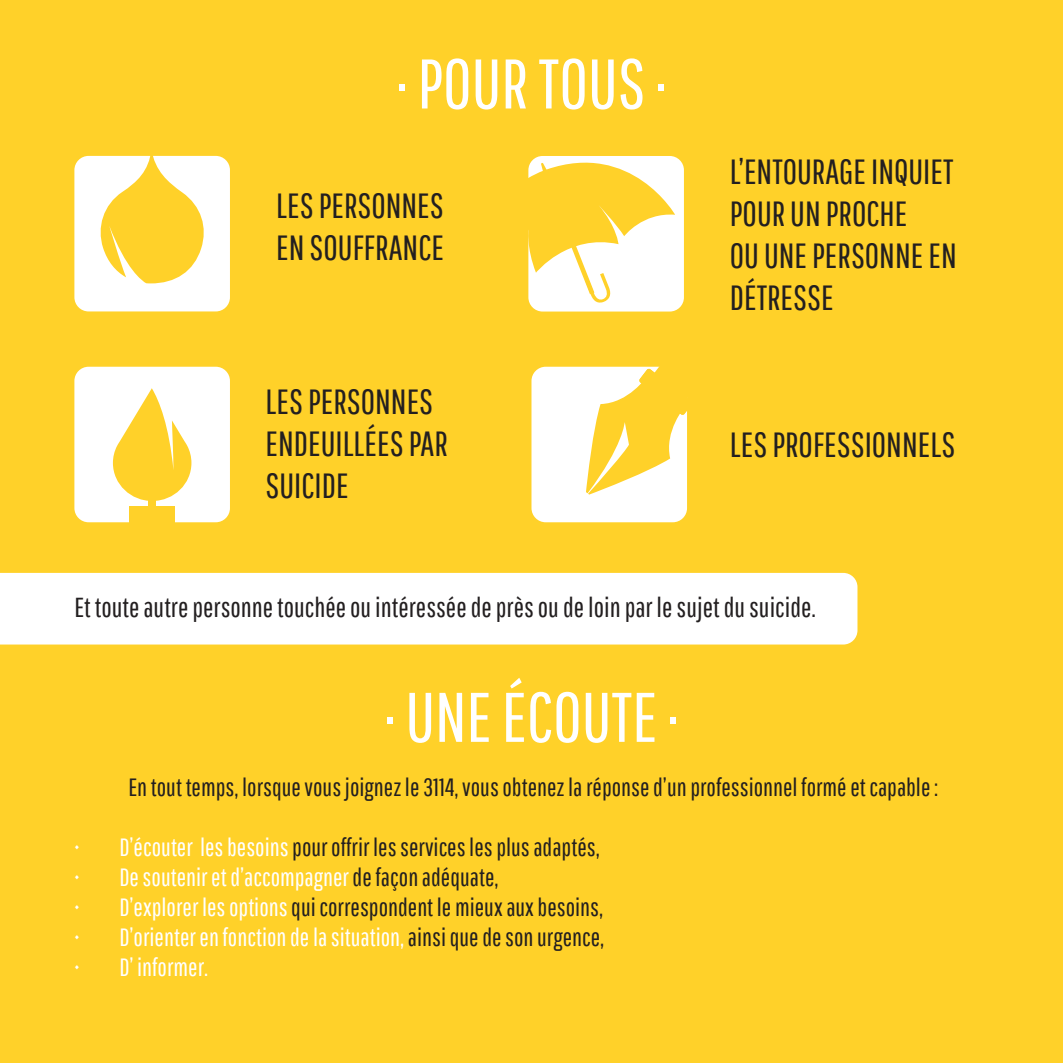
<style>
.page{position:relative;width:1063px;height:1063px;background:#ffd129}
.page>*{position:absolute;margin:0;border:0;box-sizing:border-box;transform-origin:0 0}
.t1{font:70px "Pathway Gothic One";color:#fff}
.t2{font:35px/42px "Pathway Gothic One";color:#231f20}
.t3{font:27.5px "Pathway Gothic One";color:#231f20}
.t4{font:25px "Pathway Gothic One";color:#231f20}
.t5{font:25px "Pathway Gothic One";color:#fff}
.s1{color:#fff}
.s2{color:#231f20}
</style>
<div class="page">
<div style="left:74px;top:156px;width:156px;height:155px;background:#fff;border-radius:14px"></div>
<div style="left:0;top:573px;width:857px;height:72px;background:#fff"></div>
<div style="left:528px;top:156px;width:156px;height:156px;background:#fff;border-radius:14px"></div>
<div style="left:74px;top:367px;width:156px;height:155px;background:#fff;border-radius:14px"></div>
<div style="left:531px;top:367px;width:156px;height:155px;background:#fff;border-radius:14px"></div>
<svg style="left:96px;top:155px;width:112px;height:129px"></svg>
<svg style="left:528px;top:156px;width:147px;height:148px"></svg>
<svg style="left:113px;top:388px;width:78px;height:113px"></svg>
<div style="left:129px;top:506px;width:46px;height:23px;background:#ffd129"></div>
<div style="left:148px;top:497px;width:8px;height:16px;background:#ffd129"></div>
<svg style="left:586px;top:366px;width:101px;height:129px"></svg>
<h1 class="t1" style="left:396px;top:42px;width:272px">· POUR TOUS ·</h1>
<h2 class="t2" style="left:276px;top:183px;width:169px">LES PERSONNES<br>EN SOUFFRANCE</h2>
<h2 class="t2" style="left:266px;top:380px;width:184px">LES PERSONNES<br>ENDEUILLÉES PAR<br>SUICIDE</h2>
<h2 class="t2" style="left:730px;top:149px;width:228px">L’ENTOURAGE INQUIET<br>POUR UN PROCHE<br>OU UNE PERSONNE EN<br>DÉTRESSE</h2>
<h2 class="t2" style="left:730px;top:423px;width:227px">LES PROFESSIONNELS</h2>
<p class="t3" style="left:74px;top:591px;width:743px">Et toute autre personne touchée ou intéressée de près ou de loin par le sujet du suicide.</p>
<h1 class="t1" style="left:384px;top:675px;width:296px">· UNE ÉCOUTE ·</h1>
<p class="t4" style="left:128px;top:772px;width:811px">En tout temps, lorsque vous joignez le 3114, vous obtenez la réponse d’un professionnel formé et capable :</p>
<p class="t4" style="left:74px;top:832px;width:527px"><span class="s1">• D’écouter les besoins</span> pour offrir les services les plus adaptés,</p>
<p class="t5" style="left:74px;top:862px;width:426px">• De soutenir et d’accompagner <span class="s2">de façon adéquate,</span></p>
<p class="t4" style="left:74px;top:892px;width:530px"><span class="s1">• D’explorer les options</span> qui correspondent le mieux aux besoins,</p>
<p class="t5" style="left:74px;top:922px;width:531px">• D’orienter en fonction de la situation, <span class="s2">ainsi que de son urgence,</span></p>
<p class="t5" style="left:74px;top:952px;width:135px">• D’ informer.</p>
</div>
